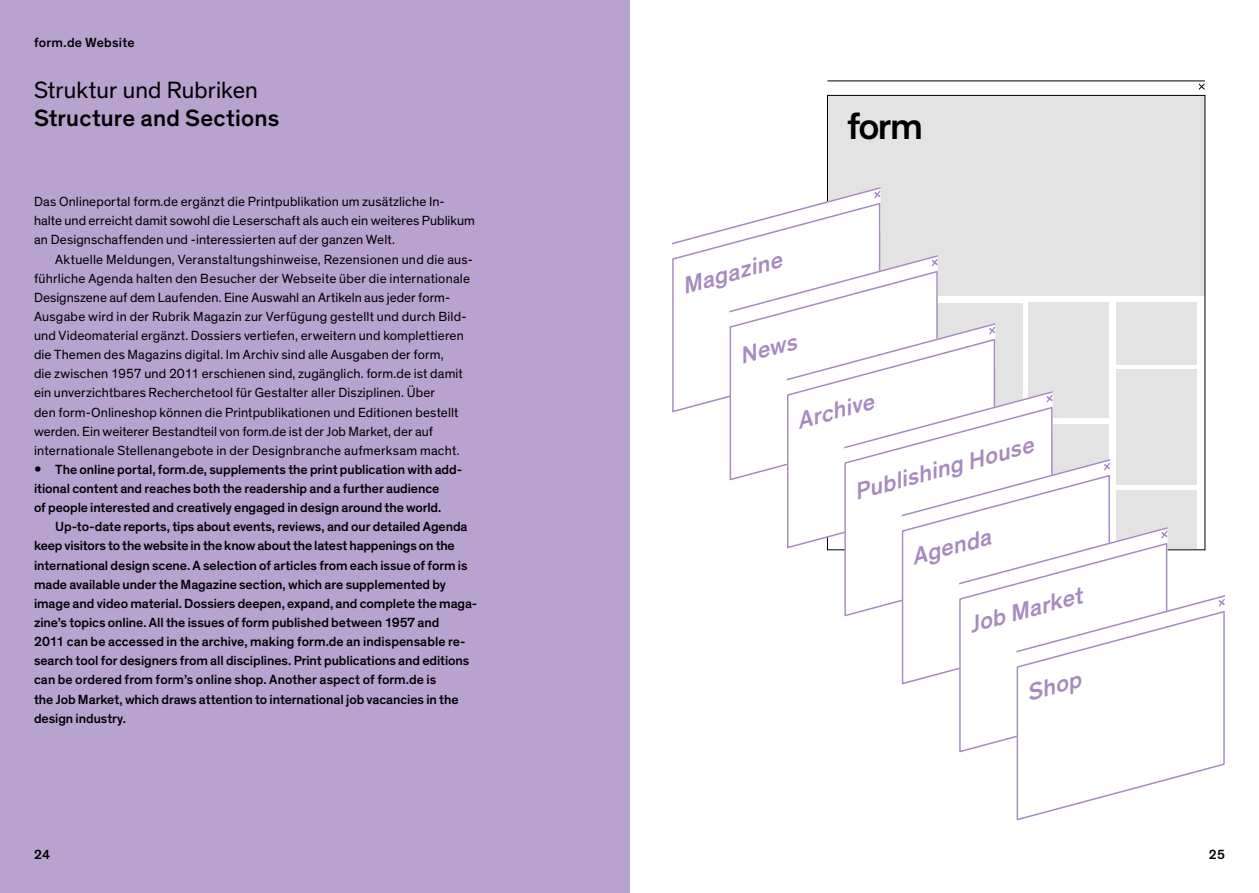
<style>
.page{position:relative;width:1259px;height:893px;background:#fff}
.page>*{position:absolute;margin:0;border:0;box-sizing:border-box;transform-origin:0 0}
.t1{font:500 38.55px "Theinhardt";color:#000}
.t2{font:italic 500 24px "Theinhardt";color:#a78ac0}
.t3{font:500 24px "Theinhardt";letter-spacing:.005em;color:#000}
.t4{font:24px "Theinhardt";letter-spacing:.005em;color:#000}
.t5{font:13.5px/19.2px "Theinhardt";letter-spacing:.01em;color:#000}
.t6{font:500 13.5px/19.2px "Theinhardt";letter-spacing:-.005em;color:#000}
.t7{font:500 13.5px "Theinhardt";letter-spacing:.02em;color:#000}
.s1{font-size:18px}
</style>
<div class="page">
<div style="left:827px;top:95px;width:378px;height:200px;background:#e3e3e3"></div>
<div style="left:0;top:0;width:629px;height:893px;background:#b8a2ce"></div>
<hr style="left:827px;top:81px;width:378px;height:1px;background:#000">
<svg style="left:1198px;top:83px;width:7px;height:7px"></svg>
<svg style="left:672px;top:186px;width:553px;height:635px"></svg>
<p class="t7" style="left:34px;top:34px;width:102px">form.de Website</p>
<h2 class="t4" style="left:34px;top:76px;width:225px">Struktur und Rubriken</h2>
<h2 class="t3" style="left:34px;top:103px;width:247px">Structure and Sections</h2>
<p class="t5" style="left:34px;top:192px;width:442px">Das Onlineportal form.de ergänzt die Printpublikation um zusätzliche In&shy;halte und erreicht damit sowohl die Leserschaft als auch ein weiteres Publikum an Designschaffenden und -interessierten auf der ganzen Welt.</p>
<p class="t5" style="left:34px;top:250px;width:440px;text-indent:21px">Aktuelle Meldungen, Veranstaltungshinweise, Rezensionen und die aus&shy;führliche Agenda halten den Besucher der Webseite über die internationale Designszene auf dem Laufenden. Eine Auswahl an Artikeln aus jeder form-Ausgabe wird in der Rubrik Magazin zur Verfügung gestellt und durch Bild&shy;und Videomaterial ergänzt. Dossiers vertiefen, erweitern und komplettieren die Themen des Magazins digital. Im Archiv sind alle Ausgaben der form,<br>die zwischen 1957 und 2011 erschienen sind, zugänglich. form.de ist damit ein unverzichtbares Recherchetool für Gestalter aller Disziplinen. Über<br>den form-Onlineshop können die Printpublikationen und Editionen bestellt werden. Ein weiterer Bestandteil von form.de ist der Job Market, der auf internationale Stellenangebote in der Designbranche aufmerksam macht.</p>
<p class="t6" style="left:34px;top:460px;width:430px"><span class="s1">•</span> The online portal, form.de, supplements the print publication with add&shy;itional content and reaches both the readership and a further audience<br>of people interested and creatively engaged in design around the world.</p>
<p class="t6" style="left:34px;top:517px;width:445px;text-indent:21px">Up-to-date reports, tips about events, reviews, and our detailed Agenda keep visitors to the website in the know about the latest happenings on the international design scene. A selection of articles from each issue of form is made available under the Magazine section, which are supplemented by image and video material. Dossiers deepen, expand, and complete the maga&shy;zine’s topics online. All the issues of form published between 1957 and<br>2011 can be accessed in the archive, making form.de an indispensable re&shy;search tool for designers from all disciplines. Print publications and editions can be ordered from form’s online shop. Another aspect of form.de is<br>the Job Market, which draws attention to international job vacancies in the design industry.</p>
<p class="t6" style="left:34px;top:845px;width:18px">24</p>
<h2 class="t2" style="left:678px;top:272px;width:104px;rotate:-15deg">Magazine</h2>
<h2 class="t2" style="left:736px;top:342px;width:60px;rotate:-15deg">News</h2>
<h1 class="t1" style="left:847px;top:103px;width:77px">form</h1>
<h2 class="t2" style="left:793px;top:407px;width:80px;rotate:-15deg">Archive</h2>
<h2 class="t2" style="left:851px;top:478px;width:186px;rotate:-15deg">Publishing House</h2>
<h2 class="t2" style="left:908px;top:543px;width:83px;rotate:-15deg">Agenda</h2>
<h2 class="t2" style="left:965px;top:611px;width:118px;rotate:-15deg">Job Market</h2>
<h2 class="t2" style="left:1023px;top:679px;width:57px;rotate:-15deg">Shop</h2>
<p class="t6" style="left:1209px;top:845px;width:18px">25</p>
</div>
